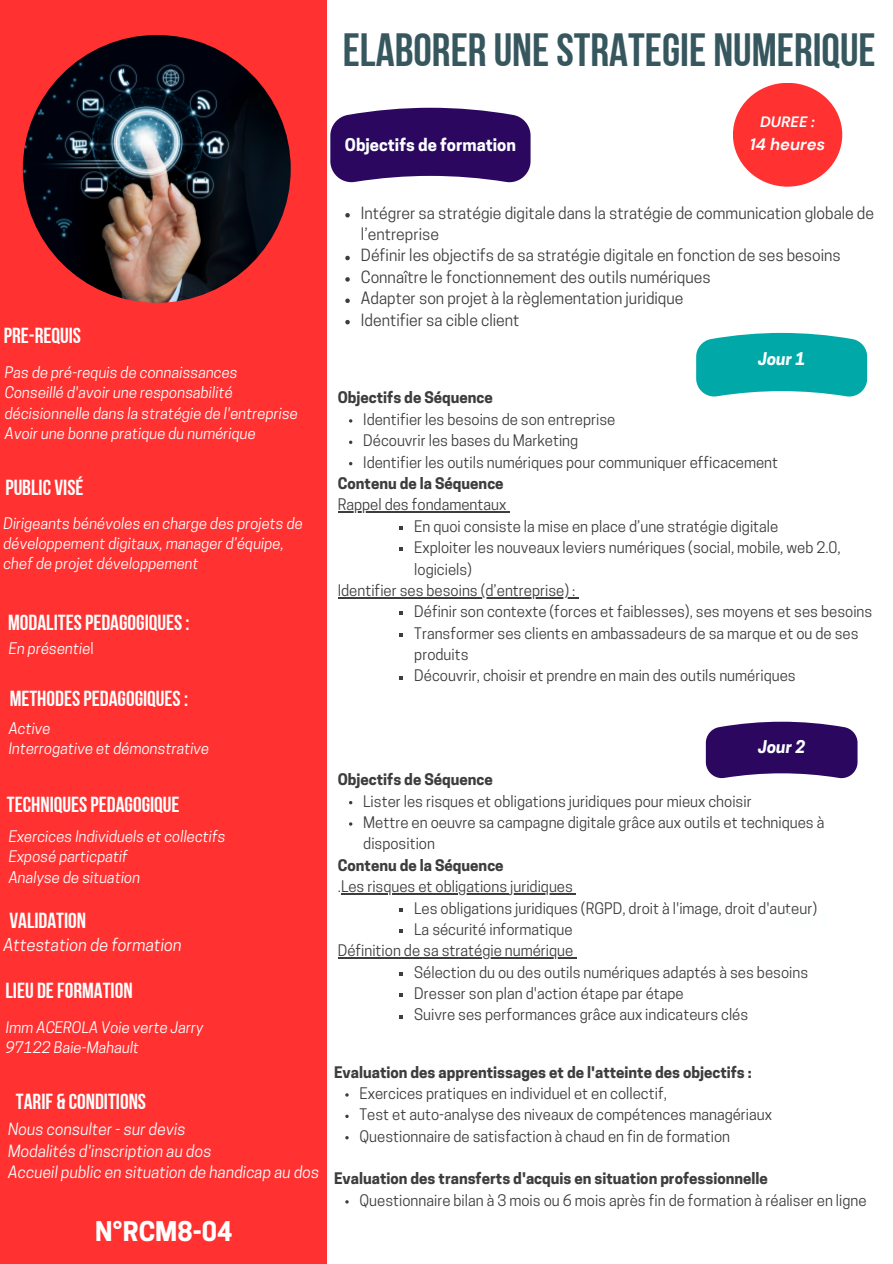
<style>
.page{position:relative;width:893px;height:1264px;background:#fff}
.page>*{position:absolute;margin:0;border:0;box-sizing:border-box;transform-origin:0 0}
.t1{font:46.5px "Bebas Neue Cyrillic";color:#37575f}
.t2{font:700 25.5px "Cooper Hewitt";color:#fff}
.t3{font:21.75px "Bebas Neue Cyrillic";color:#fff}
.t4{font:italic 16.5px "Cooper Hewitt";color:#fff}
.t5{font:700 16.5px "Cooper Hewitt";color:#fbffff}
.t6{font:italic 700 16.5px "Cooper Hewitt";color:#fbffff}
.t7{font:italic 700 16.5px "DM Sans";color:#fbffff}
.t8{font:15.75px/21.3px "Cooper Hewitt";color:#3d3d3d}
.t9{font:italic 15.75px "Cooper Hewitt";color:#fbffff}
.t10{font:15px/21.3px "Cooper Hewitt";color:#3d3d3d}
.t11{font:italic 15px/20.2px "Cooper Hewitt";color:#fff}
.t12{font:700 15px "Cooper Hewitt";color:#3d3d3d}
.t13{font:italic 700 15px "DM Sans";color:#fbffff}
.s1{font-style:normal}
</style>
<div class="page">
<div style="left:0;top:0;width:326px;height:1263px;background:#ff3131"></div>
<img style="left:23px;top:35px;width:268px;height:268px;border-radius:50%">
<div style="left:732px;top:83px;width:110px;height:104px;background:#ff3131;border-radius:50%"></div>
<svg style="left:349px;top:440px;width:3px;height:4px"></svg>
<hr style="left:338px;top:511px;width:168px;height:1px;background:#3d3d3d">
<svg style="left:399px;top:526px;width:4px;height:3px"></svg>
<svg style="left:399px;top:547px;width:4px;height:4px"></svg>
<hr style="left:338px;top:597px;width:237px;height:1px;background:#3d3d3d">
<svg style="left:399px;top:611px;width:4px;height:4px"></svg>
<svg style="left:399px;top:633px;width:4px;height:3px"></svg>
<svg style="left:399px;top:676px;width:4px;height:3px"></svg>
<hr style="left:341px;top:893px;width:232px;height:1px;background:#3d3d3d">
<svg style="left:399px;top:908px;width:4px;height:3px"></svg>
<svg style="left:399px;top:929px;width:4px;height:3px"></svg>
<hr style="left:338px;top:957px;width:235px;height:1px;background:#3d3d3d">
<svg style="left:399px;top:972px;width:4px;height:3px"></svg>
<svg style="left:399px;top:993px;width:4px;height:3px"></svg>
<svg style="left:399px;top:1015px;width:4px;height:3px"></svg>
<svg style="left:696px;top:333px;width:171px;height:63px;background:#1ab1b1"></svg>
<svg style="left:705px;top:721px;width:152px;height:57px;background:#452674"></svg>
<svg style="left:330px;top:108px;width:200px;height:74px;background:#412171"></svg>
<svg style="left:345px;top:213px;width:5px;height:4px"></svg>
<svg style="left:345px;top:256px;width:5px;height:4px"></svg>
<svg style="left:345px;top:277px;width:5px;height:5px"></svg>
<svg style="left:345px;top:298px;width:5px;height:5px"></svg>
<svg style="left:345px;top:320px;width:5px;height:4px"></svg>
<p class="t1" style="left:343px;top:31px;width:534px">ELABORER UNESTRATEGIE NUMERIQUE</p>
<p class="t5" style="left:345px;top:139px;width:172px">Objectifs de formation</p>
<p class="t13" style="left:760px;top:112px;width:56px">DUREE :</p>
<p class="t7" style="left:749px;top:134px;width:77px">14 heures</p>
<p class="t3" style="left:4px;top:327px;width:79px">PRE-REQUIS</p>
<p class="t11" style="left:5px;top:364px;width:234px">Pas de pré-requis de connaissances</p>
<p class="t11" style="left:5px;top:384px;width:294px">Conseillé d'avoir une responsabilité décisionnelle dans la stratégie de l'entreprise</p>
<p class="t11" style="left:5px;top:425px;width:252px">Avoir une bonne pratique du numérique</p>
<p class="t3" style="left:5px;top:478px;width:79px">PUBLIC VISÉ</p>
<p class="t11" style="left:3px;top:515px;width:301px">Dirigeants bénévoles en charge des projets de développement digitaux, manager d’équipe, chef de projet développement</p>
<p class="t3" style="left:8px;top:613px;width:183px">MODALITESPEDAGOGIQUES:</p>
<p class="t11" style="left:9px;top:640px;width:86px">En présentie<span class="s1">l</span></p>
<p class="t3" style="left:10px;top:689px;width:180px">METHODESPEDAGOGIQUES:</p>
<p class="t11" style="left:9px;top:720px;width:44px">Active</p>
<p class="t11" style="left:9px;top:740px;width:202px">Interrogative et démonstrative</p>
<p class="t3" style="left:7px;top:795px;width:174px">TECHNIQUESPEDAGOGIQUE</p>
<p class="t11" style="left:9px;top:828px;width:218px">Exercices Individuels et collectifs</p>
<p class="t11" style="left:9px;top:848px;width:121px">Exposé particpatif</p>
<p class="t11" style="left:9px;top:868px;width:133px">Analyse de situation</p>
<p class="t3" style="left:9px;top:911px;width:78px">VALIDATION</p>
<p class="t4" style="left:3px;top:938px;width:180px">Attestation de formation</p>
<p class="t3" style="left:5px;top:981px;width:129px">LIEU DEFORMATION</p>
<p class="t11" style="left:6px;top:1018px;width:199px">Imm ACEROLA Voie verte Jarry</p>
<p class="t11" style="left:6px;top:1038px;width:135px">97122 Baie-Mahault</p>
<p class="t3" style="left:16px;top:1092px;width:132px">TARIF &amp; CONDITIONS</p>
<p class="t9" style="left:8px;top:1123px;width:179px">Nous consulter - sur devis</p>
<p class="t9" style="left:8px;top:1144px;width:205px">Modalités d'inscription au dos</p>
<p class="t9" style="left:8px;top:1166px;width:313px">Accueil public en situation de handicap au dos</p>
<p class="t2" style="left:95px;top:1221px;width:139px">N°RCM8-04</p>
<p class="t8" style="left:361px;top:204px;width:514px">Intégrer sa stratégie digitale dans la stratégie de communication globale de l’entreprise</p>
<p class="t8" style="left:361px;top:247px;width:481px">Définir les objectifs de sa stratégie digitale en fonction de ses besoins</p>
<p class="t8" style="left:361px;top:268px;width:351px">Connaître le fonctionnement des outils numériques</p>
<p class="t8" style="left:361px;top:289px;width:324px">Adapter son projet à la règlementation juridique</p>
<p class="t8" style="left:361px;top:311px;width:160px">Identifier sa cible client</p>
<p class="t6" style="left:758px;top:352px;width:49px">Jour 1</p>
<p class="t12" style="left:338px;top:392px;width:157px">Objectifs de Séquence</p>
<p class="t10" style="left:363px;top:410px;width:253px">Identifier les besoins de son entreprise</p>
<p class="t10" style="left:363px;top:432px;width:216px">Découvrir les bases du Marketing</p>
<p class="t10" style="left:363px;top:453px;width:416px">Identifier les outils numériques pour communiquer efficacement</p>
<p class="t12" style="left:338px;top:478px;width:167px">Contenu de la Séquence</p>
<p class="t10" style="left:338px;top:496px;width:170px">Rappel des fondamentaux</p>
<p class="t10" style="left:414px;top:517px;width:365px">En quoi consiste la mise en place d’une stratégie digitale</p>
<p class="t10" style="left:414px;top:538px;width:428px">Exploiter les nouveaux leviers numériques (social, mobile, web 2.0, logiciels)</p>
<p class="t10" style="left:338px;top:581px;width:239px">Identifier ses besoins (d’entreprise) :</p>
<p class="t10" style="left:414px;top:603px;width:459px">Définir son contexte (forces et faiblesses), ses moyens et ses besoins</p>
<p class="t10" style="left:414px;top:624px;width:446px">Transformer ses clients en ambassadeurs de sa marque et ou de ses produits</p>
<p class="t10" style="left:414px;top:667px;width:383px">Découvrir, choisir et prendre en main des outils numériques</p>
<p class="t6" style="left:758px;top:740px;width:49px">Jour 2</p>
<p class="t12" style="left:338px;top:774px;width:157px">Objectifs de Séquence</p>
<p class="t10" style="left:363px;top:792px;width:390px">Lister les risques et obligations juridiques pour mieux choisir</p>
<p class="t10" style="left:363px;top:813px;width:462px">Mettre en oeuvre sa campagne digitale grâce aux outils et techniques à disposition</p>
<p class="t12" style="left:338px;top:859px;width:167px">Contenu de la Séquence</p>
<p class="t10" style="left:338px;top:877px;width:237px">.Les risques et obligations juridiques</p>
<p class="t10" style="left:414px;top:899px;width:404px">Les obligations juridiques (RGPD, droit à l'image, droit d'auteur)</p>
<p class="t10" style="left:414px;top:920px;width:160px">La sécurité informatique</p>
<p class="t10" style="left:338px;top:941px;width:237px">Définition de sa stratégie numérique</p>
<p class="t10" style="left:414px;top:963px;width:395px">Sélection du ou des outils numériques adaptés à ses besoins</p>
<p class="t10" style="left:414px;top:984px;width:271px">Dresser son plan d'action étape par étape</p>
<p class="t10" style="left:414px;top:1006px;width:335px">Suivre ses performances grâce aux indicateurs clés</p>
<p class="t12" style="left:334px;top:1066px;width:419px">Evaluation des apprentissages et de l'atteinte des objectifs :</p>
<p class="t10" style="left:359px;top:1084px;width:309px">Exercices pratiques en individuel et en collectif,</p>
<p class="t10" style="left:359px;top:1105px;width:414px">Test et auto-analyse des niveaux de compétences managériaux</p>
<p class="t10" style="left:359px;top:1127px;width:372px">Questionnaire de satisfaction à chaud en fin de formation</p>
<p class="t12" style="left:334px;top:1173px;width:435px">Evaluation des transferts d'acquis en situation professionnelle</p>
<p class="t10" style="left:359px;top:1191px;width:508px">Questionnaire bilan à 3 mois ou 6 mois après fin de formation à réaliser en ligne</p>
</div>
